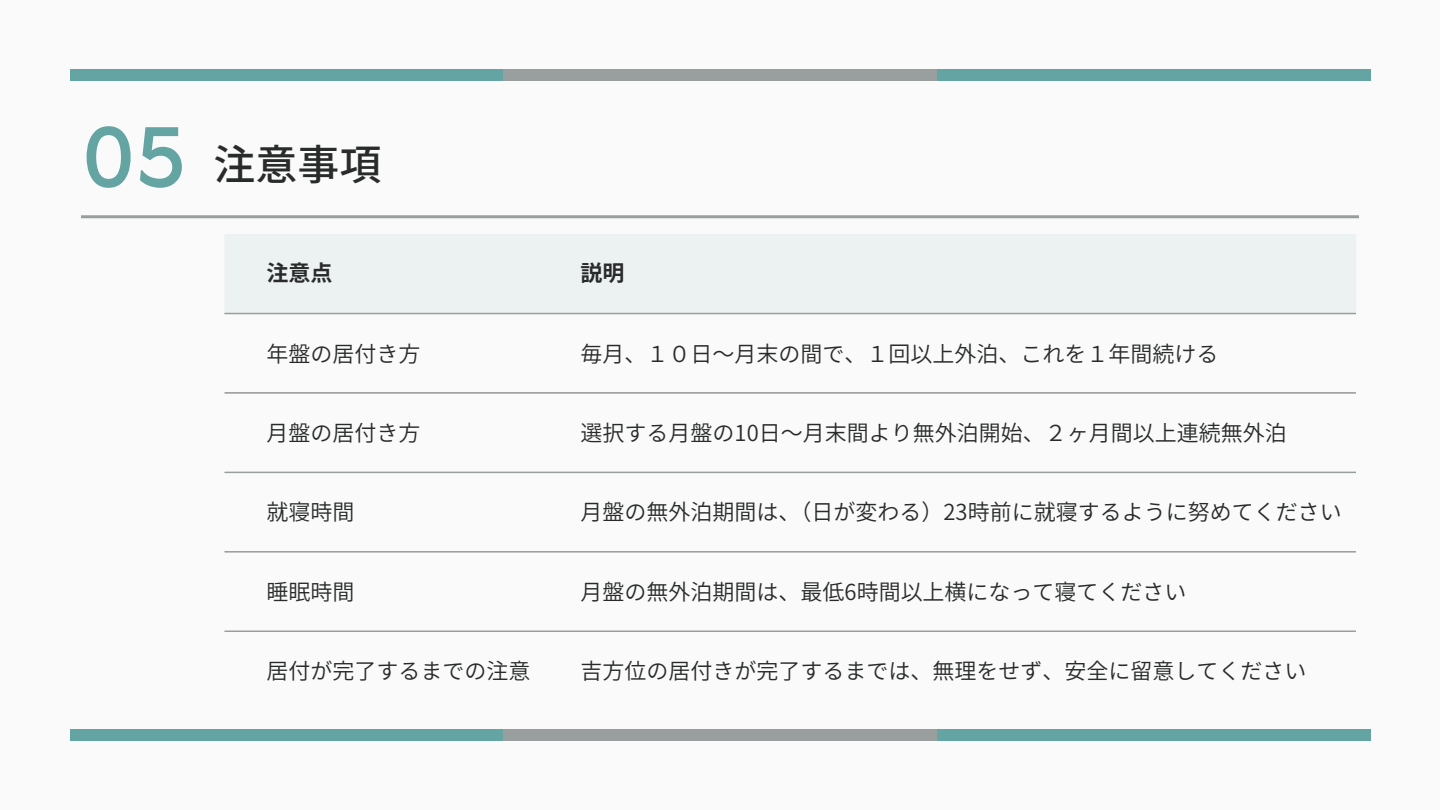
<style>
.page{position:relative;width:1440px;height:810px;background:#fafafa}
.page>*{position:absolute;margin:0;border:0;box-sizing:border-box;transform-origin:0 0}
.t1{font:500 80px "Now";color:#64a4a3}
.t2{font:500 42px "Source Han Sans JP";color:#292b2b}
.t3{font:22px "Source Han Sans JP";color:#292b2b}
.t4{font:700 22px "Source Han Sans JP";color:#292b2b}
</style>
<div class="page">
<div style="left:70px;top:70px;width:433px;height:11px;background:#64a4a3"></div>
<div style="left:503px;top:70px;width:434px;height:11px;background:#999f9f"></div>
<div style="left:937px;top:70px;width:433px;height:11px;background:#64a4a3"></div>
<div style="left:70px;top:729px;width:433px;height:11px;background:#64a4a3"></div>
<div style="left:503px;top:729px;width:434px;height:11px;background:#999f9f"></div>
<div style="left:937px;top:729px;width:433px;height:11px;background:#64a4a3"></div>
<hr style="left:81px;top:215px;width:1278px;height:3px;background:#999f9f">
<div style="left:225px;top:234px;width:1131px;height:79px;background:#ecf1f1"></div>
<hr style="left:225px;top:313px;width:1131px;height:1px;background:#999f9f">
<hr style="left:225px;top:392px;width:1131px;height:2px;background:#999f9f">
<hr style="left:225px;top:472px;width:1131px;height:1px;background:#999f9f">
<hr style="left:225px;top:551px;width:1131px;height:2px;background:#999f9f">
<hr style="left:225px;top:631px;width:1131px;height:1px;background:#999f9f">
<p class="t1" style="left:81px;top:115px;width:107px">05</p>
<p class="t2" style="left:213px;top:132px;width:170px">注意事項</p>
<p class="t4" style="left:266px;top:256px;width:67px">注意点</p>
<h1 class="t4" style="left:581px;top:256px;width:45px">説明</h1>
<p class="t3" style="left:266px;top:336px;width:153px">年盤の居付き方</p>
<p class="t3" style="left:581px;top:336px;width:639px">毎月、１０日～月末の間で、１回以上外泊、これを１年間続ける</p>
<p class="t3" style="left:266px;top:415px;width:153px">月盤の居付き方</p>
<p class="t3" style="left:581px;top:415px;width:708px">選択する月盤の10日～月末間より無外泊開始、２ヶ月間以上連続無外泊</p>
<p class="t3" style="left:266px;top:495px;width:89px">就寝時間</p>
<p class="t3" style="left:581px;top:495px;width:763px">月盤の無外泊期間は、（日が変わる）23時前に就寝するように努めてください</p>
<p class="t3" style="left:266px;top:574px;width:89px">睡眠時間</p>
<p class="t3" style="left:581px;top:574px;width:607px">月盤の無外泊期間は、最低6時間以上横になって寝てください</p>
<p class="t3" style="left:266px;top:654px;width:265px">居付が完了するまでの注意</p>
<p class="t3" style="left:581px;top:654px;width:727px">吉方位の居付きが完了するまでは、無理をせず、安全に留意してください</p>
</div>
